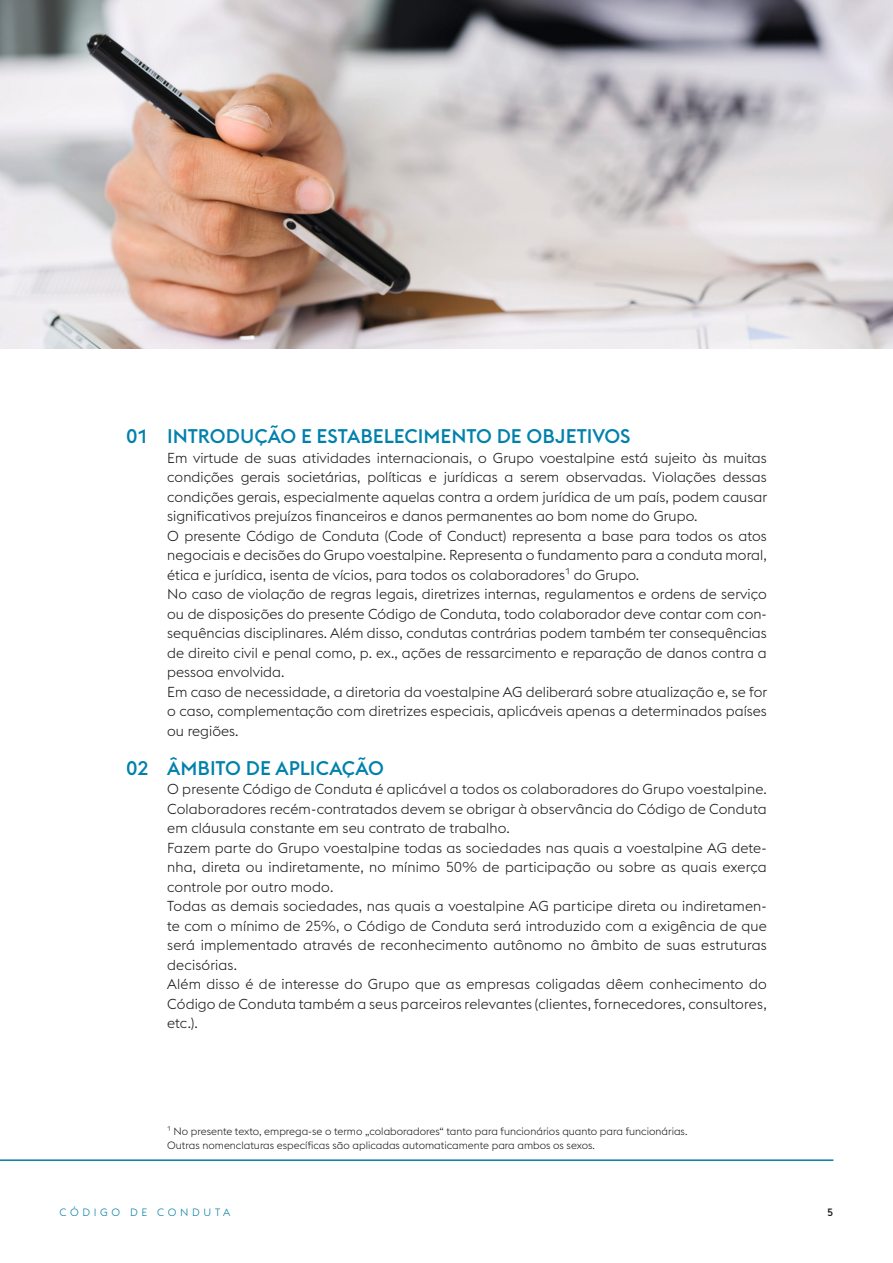
<style>
.page{position:relative;width:893px;height:1263px;background:#fff}
.page>*{position:absolute;margin:0;border:0;box-sizing:border-box;transform-origin:0 0}
.t1{font:500 19.5px "voestalpine";color:#0081ac}
.t2{font:300 14.25px/19.5px "voestalpine";letter-spacing:.005em;color:#151616}
.t3{font:300 10.5px/13.5px "voestalpine";color:#151616}
.t4{font:300 10.5px "voestalpine";letter-spacing:.35em;color:#007da7}
.t5{font:500 10.5px "voestalpine";color:#151616}
</style>
<div class="page">
<hr style="left:0;top:1159px;width:833px;height:2px;background:#007da7">
<img style="left:0;top:0;width:893px;height:349px">
<h1 class="t1" style="left:126px;top:424px;width:506px">01 INTRODUÇÃO E ESTABELECIMENTO DE OBJETIVOS</h1>
<p class="t2" style="left:167px;top:448px;width:601px">Em virtude de suas atividades internacionais, o Grupo voestalpine está sujeito às muitas condições gerais societárias, políticas e jurídicas a serem observadas. Violações dessas condições gerais, especialmente aquelas contra a ordem jurídica de um país, podem causar significativos prejuízos financeiros e danos permanentes ao bom nome do Grupo.<br>O presente Código de Conduta (Code of Conduct) representa a base para todos os atos negociais e decisões do Grupo voestalpine. Representa o fundamento para a conduta moral, ética e jurídica, isenta de vícios, para todos os colaboradores¹ do Grupo.<br>No caso de violação de regras legais, diretrizes internas, regulamentos e ordens de serviço ou de disposições do presente Código de Conduta, todo colaborador deve contar com con&shy;sequências disciplinares. Além disso, condutas contrárias podem também ter consequências de direito civil e penal como, p. ex., ações de ressarcimento e reparação de danos contra a pessoa envolvida.<br>Em caso de necessidade, a diretoria da voestalpine AG deliberará sobre atualização e, se for o caso, complementação com diretrizes especiais, aplicáveis apenas a determinados países ou regiões.</p>
<h1 class="t1" style="left:126px;top:756px;width:259px">02 ÂMBITO DE APLICAÇÃO</h1>
<p class="t2" style="left:167px;top:779px;width:601px">O presente Código de Conduta é aplicável a todos os colaboradores do Grupo voestalpine.<br>Colaboradores recém-contratados devem se obrigar à observância do Código de Conduta em cláusula constante em seu contrato de trabalho.<br>Fazem parte do Grupo voestalpine todas as sociedades nas quais a voestalpine AG dete&shy;nha, direta ou indiretamente, no mínimo 50% de participação ou sobre as quais exerça controle por outro modo.<br>Todas as demais sociedades, nas quais a voestalpine AG participe direta ou indiretamen&shy;te com o mínimo de 25%, o Código de Conduta será introduzido com a exigência de que será implementado através de reconhecimento autônomo no âmbito de suas estruturas decisórias.<br>Além disso é de interesse do Grupo que as empresas coligadas dêem conhecimento do Código de Conduta também a seus parceiros relevantes (clientes, fornecedores, consultores, etc.).</p>
<p class="t3" style="left:167px;top:1125px;width:522px">¹ No presente texto, emprega-se o termo „colaboradores“ tanto para funcionários quanto para funcionárias.<br>Outras nomenclaturas específicas são aplicadas automaticamente para ambos os sexos.</p>
<p class="t4" style="left:60px;top:1206px;width:172px">CÓDIGO DE CONDUTA</p>
<p class="t5" style="left:827px;top:1205px;width:8px">5</p>
</div>
